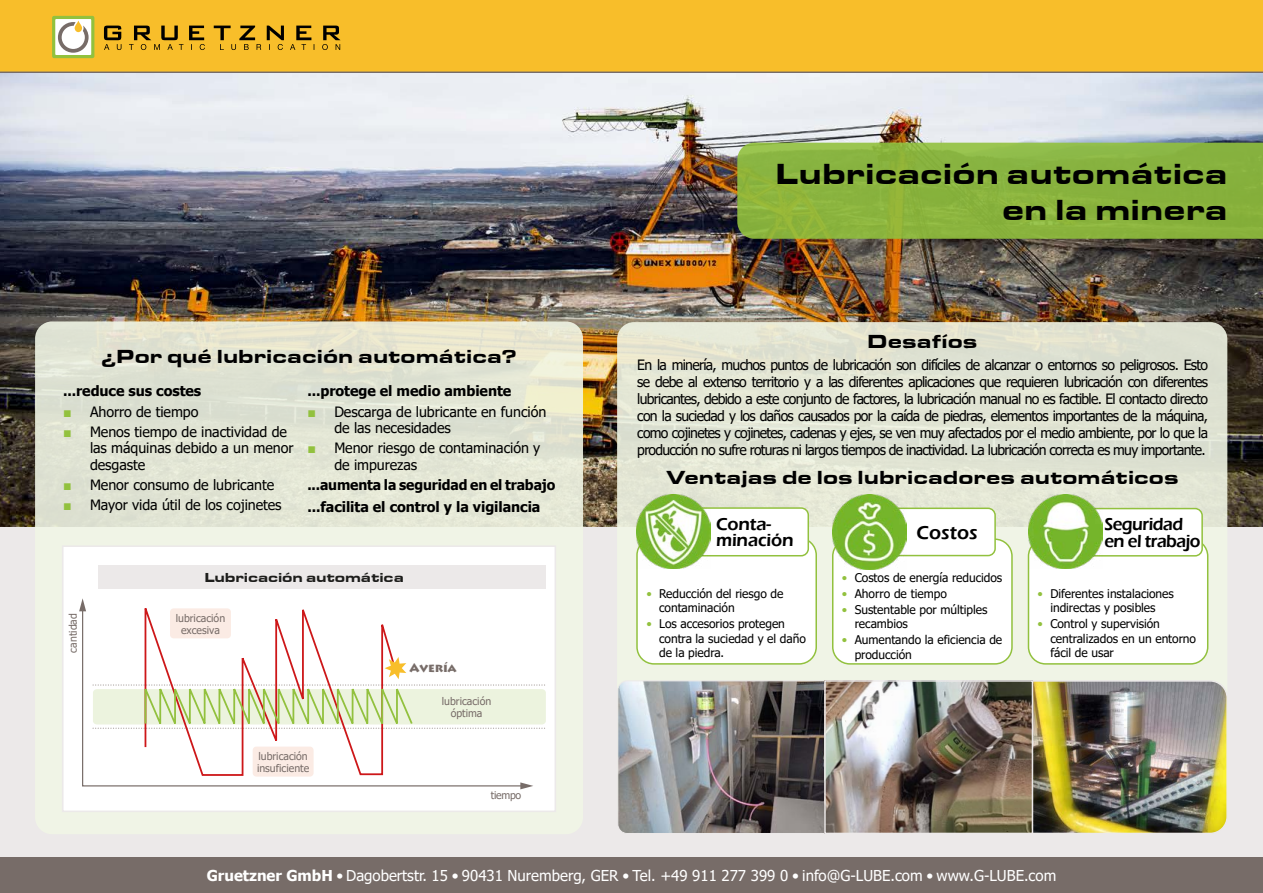
<style>
.page{position:relative;width:1263px;height:893px;background:#fff}
.page>*{position:absolute;margin:0;border:0;box-sizing:border-box;transform-origin:0 0}
.t1{font:30px/36px "Eurostar Black Extended";color:#000;text-align:right}
.t2{font:19.5px "Eurostar Black Extended";color:#000}
.t3{font:600 19.5px "Eras ITC";color:#000}
.t4{font:600 18px/16.5px "Eras ITC";letter-spacing:-.03em;color:#000;scale:.96 1}
.t5{font:600 18px/16.5px "Eras ITC";letter-spacing:-.01em;color:#000}
.t6{font:15px "Tahoma";color:#fff}
.t7{font:14.25px/17.1px "Tahoma";letter-spacing:-.005em;color:#000}
.t8{font:700 14.25px/21.3px "Tahoma";letter-spacing:-.005em;color:#000}
.t9{font:13.5px "Eurostar Black Extended";letter-spacing:-.01em;color:#1d1d1b}
.t10{font:12px/14.4px "Tahoma";letter-spacing:-.005em;color:#000}
.t11{font:900 12px "Lithos Pro";letter-spacing:-.015em;color:#776c68}
.t12{font:10.5px/12.6px "Tahoma";color:#776c68;text-align:center}
.s1{font-weight:700;color:#92c13e}
.s2{color:#92c13e}
.s3{font-weight:700}
</style>
<div class="page">
<div style="left:0;top:856px;width:1263px;height:37px;background:#776c68"></div>
<div style="left:0;top:0;width:1263px;height:73px;background:#f8be2a"></div>
<div style="left:0;top:526px;width:1263px;height:330px;background:#ece9e9"></div>
<img style="left:0;top:73px;width:1263px;height:453px">
<svg style="left:617px;top:322px;width:610px;height:510px;background:#e3e6d5"></svg>
<div style="left:637px;top:538px;width:179px;height:126px;background:#fff;border-radius:17px"></div>
<div style="left:636px;top:537px;width:181px;height:128px;border:2px solid #92c13e;border-radius:17px"></div>
<div style="left:674px;top:508px;width:134px;height:48px;background:#fff;border-radius:7px"></div>
<div style="left:674px;top:507px;width:135px;height:49px;border:2px solid #92c13e;border-radius:7px"></div>
<img style="left:637px;top:495px;width:74px;height:74px">
<div style="left:833px;top:539px;width:179px;height:125px;background:#fff;border-radius:17px"></div>
<div style="left:832px;top:538px;width:181px;height:127px;border:2px solid #92c13e;border-radius:17px"></div>
<div style="left:864px;top:508px;width:131px;height:48px;background:#fff;border-radius:7px"></div>
<div style="left:863px;top:508px;width:133px;height:48px;border:2px solid #92c13e;border-radius:7px"></div>
<img style="left:832px;top:495px;width:74px;height:74px">
<div style="left:1028px;top:539px;width:180px;height:125px;background:#fff;border-radius:17px"></div>
<div style="left:1028px;top:538px;width:180px;height:127px;border:2px solid #92c13e;border-radius:17px"></div>
<div style="left:1056px;top:509px;width:146px;height:47px;background:#fff;border-radius:7px"></div>
<div style="left:1055px;top:508px;width:148px;height:49px;border:2px solid #92c13e;border-radius:7px"></div>
<img style="left:1028px;top:495px;width:74px;height:74px">
<div style="left:35px;top:321px;width:548px;height:513px;background:linear-gradient(to bottom,#e1e2d1,#f4f9ec);border-radius:17px"></div>
<img style="left:836px;top:683px;width:192px;height:148px">
<img style="left:617px;top:680px;width:219px;height:153px">
<img style="left:1028px;top:679px;width:199px;height:154px">
<div style="left:824px;top:680px;width:209px;height:154px;border:2px solid #ece9e9"></div>
<svg style="left:737px;top:143px;width:526px;height:96px;background:#8ab33f"></svg>
<div style="left:63px;top:546px;width:492px;height:265px;background:#fff"></div>
<svg style="left:81px;top:611px;width:439px;height:176px"></svg>
<svg style="left:79px;top:598px;width:7px;height:13px"></svg>
<svg style="left:520px;top:782px;width:13px;height:7px"></svg>
<div style="left:99px;top:565px;width:447px;height:23px;background:#ece9e9"></div>
<svg style="left:144px;top:608px;width:253px;height:169px"></svg>
<svg style="left:93px;top:657px;width:453px;height:75px"></svg>
<div style="left:62px;top:545px;width:494px;height:267px;border:2px solid #ece9e9"></div>
<svg style="left:104px;top:26px;width:237px;height:24px;background:#be9220"></svg>
<svg style="left:52px;top:16px;width:42px;height:42px"></svg>
<h2 class="t2" style="left:101px;top:344px;width:418px">¿Por qué lubricación automática?</h2>
<p class="t8" style="left:307px;top:381px;width:206px">...protege el medio ambiente</p>
<p class="t7" style="left:334px;top:404px;width:213px;line-height:16.5px;text-indent:-27px"><span class="s1">■</span> Descarga de lubricante en función de las necesidades</p>
<p class="t7" style="left:334px;top:441px;width:207px;line-height:16.5px;text-indent:-27px"><span class="s1">■</span> Menor riesgo de contaminación y de impurezas</p>
<p class="t8" style="left:307px;top:475px;width:250px">...aumenta la seguridad en el trabajo ...facilita el control y la vigilancia</p>
<p class="t8" style="left:63px;top:381px;width:140px">...reduce sus costes</p>
<p class="t7" style="left:63px;top:404px;width:137px"><span class="s1">■</span> Ahorro de tiempo</p>
<p class="t7" style="left:90px;top:424px;width:205px;line-height:16.5px;text-indent:-27px"><span class="s1">■</span> Menos tiempo de inactividad de las máquinas debido a un menor desgaste</p>
<p class="t7" style="left:63px;top:477px;width:213px"><span class="s1">■</span> Menor consumo de lubricante</p>
<p class="t7" style="left:63px;top:497px;width:220px"><span class="s1">■</span> Mayor vida útil de los cojinetes</p>
<p class="t12" style="left:67px;top:653px;width:41px;rotate:-90deg">cantidad</p>
<p class="t9" style="left:204px;top:569px;width:201px">Lubricación automática</p>
<p class="t12" style="left:176px;top:612px;width:51px">lubricación excesiva</p>
<p class="t12" style="left:257px;top:750px;width:54px;text-align:left">lubricación insuficiente</p>
<p class="t11" style="left:409px;top:660px;width:49px">Avería</p>
<p class="t12" style="left:442px;top:695px;width:51px">lubricación óptima</p>
<p class="t12" style="left:491px;top:790px;width:32px">tiempo</p>
<h1 class="t1" style="left:775px;top:155px;width:454px">Lubricación automática en la minera</h1>
<h2 class="t2" style="left:867px;top:329px;width:112px">Desafíos</h2>
<p class="t7" style="left:637px;top:357px;width:572px;text-align:justify">En la minería, muchos puntos de lubricación son difíciles de alcanzar o entornos so peligrosos. Esto se debe al extenso territorio y a las diferentes aplicaciones que requieren lubricación con diferentes lubricantes, debido a este conjunto de factores, la lubricación manual no es factible. El contacto directo con la suciedad y los daños causados por la caída de piedras, elementos importantes de la máquina, como cojinetes y cojinetes, cadenas y ejes, se ven muy afectados por el medio ambiente, por lo que la producción no sufre roturas ni largos tiempos de inactividad. La lubricación correcta es muy importante.</p>
<h2 class="t2" style="left:666px;top:465px;width:514px">Ventajas de los lubricadores automáticos</h2>
<p class="t5" style="left:716px;top:516px;width:79px">Conta&shy;minación</p>
<h2 class="t3" style="left:916px;top:521px;width:63px">Costos</h2>
<p class="t4" style="left:1104px;top:516px;width:102px">Seguridad en el trabajo</p>
<p class="t10" style="left:659px;top:587px;width:126px;text-indent:-13px"><span class="s2">•</span> Reducción del riesgo de contaminación</p>
<p class="t10" style="left:659px;top:617px;width:148px;text-indent:-13px"><span class="s2">•</span> Los accesorios protegen contra la suciedad y el daño de la piedra.</p>
<p class="t10" style="left:842px;top:571px;width:162px"><span class="s2">•</span> Costos de energía reducidos</p>
<p class="t10" style="left:842px;top:587px;width:107px"><span class="s2">•</span> Ahorro de tiempo</p>
<p class="t10" style="left:855px;top:603px;width:134px;text-indent:-13px"><span class="s2">•</span> Sustentable por múltiples recambios</p>
<p class="t10" style="left:855px;top:633px;width:149px;text-indent:-13px"><span class="s2">•</span> Aumentando la eficiencia de producción</p>
<p class="t10" style="left:1037px;top:587px;width:138px;text-align:center"><span class="s2">•</span> Diferentes instalaciones indirectas y posibles</p>
<p class="t10" style="left:1050px;top:617px;width:147px;text-indent:-13px"><span class="s2">•</span> Control y supervisión centralizados en un entorno fácil de usar</p>
<p class="t6" style="left:207px;top:865px;width:851px"><span class="s3">Gruetzner GmbH</span> • Dagobertstr. 15 • 90431 Nuremberg, GER • Tel. +49 911 277 399 0 • info@G-LUBE.com • www.G-LUBE.com</p>
</div>
